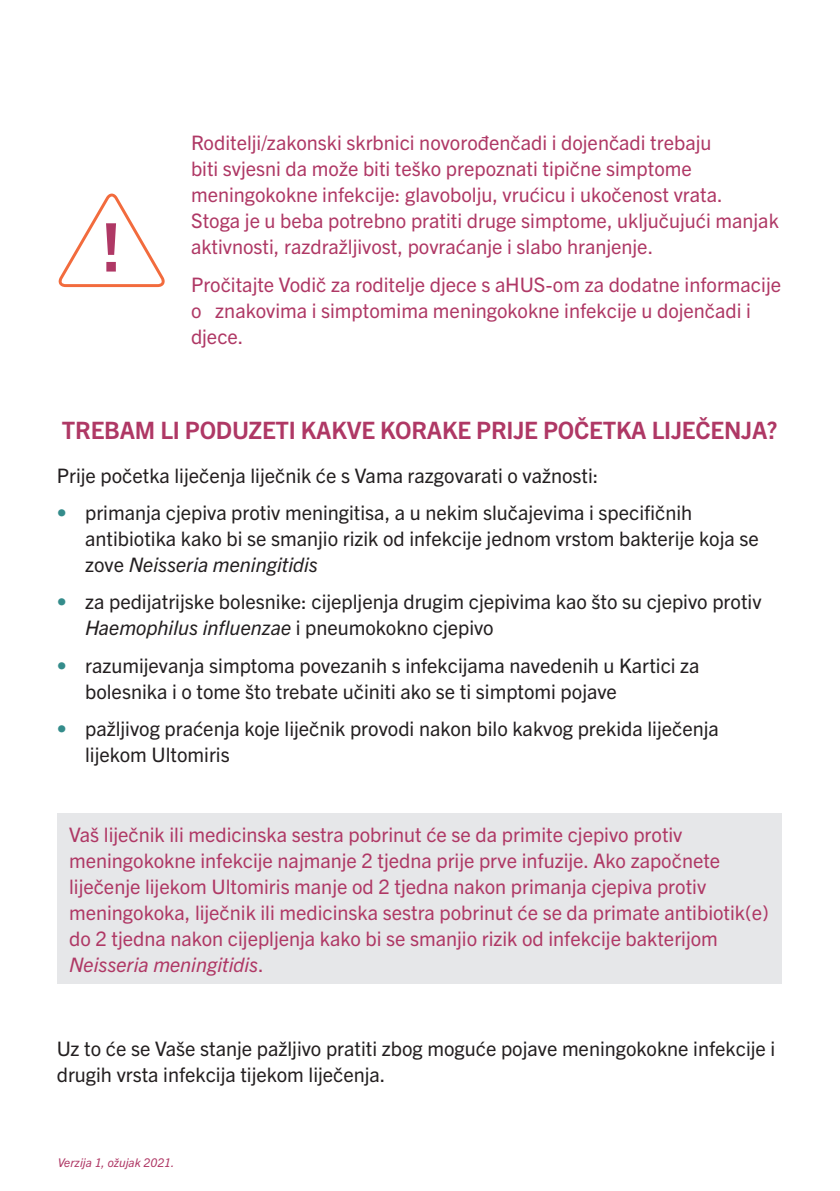
<style>
.page{position:relative;width:840px;height:1191px;background:#fff}
.page>*{position:absolute;margin:0;border:0;box-sizing:border-box;transform-origin:0 0}
.t1{font:700 67.2px "Trade Gothic Next LT Pro";color:#af3865}
.t2{font:700 24px "Trade Gothic Next LT Pro";letter-spacing:-.01em;color:#af3865}
.t3{font:20px/26px "Trade Gothic Next LT Pro";color:#af3865}
.t4{font:20px/26px "Trade Gothic Next LT Pro";color:#231f20}
.t5{font:italic 12px "Trade Gothic Next LT Pro";color:#af3865}
.s1{color:#348c8b}
.s2{font-style:italic}
</style>
<div class="page">
<svg style="left:58px;top:194px;width:107px;height:93px"></svg>
<div style="left:58px;top:814px;width:723px;height:170px;background:#e6e7e9"></div>
<p class="t1" style="left:102px;top:200px;width:20px">!</p>
<p class="t3" style="left:191px;top:129px;width:589px">Roditelji/zakonski skrbnici novorođenčadi i dojenčadi trebaju<br>biti svjesni da može biti teško prepoznati tipične simptome meningokokne infekcije: glavobolju, vrućicu i ukočenost vrata.<br>Stoga je u beba potrebno pratiti druge simptome, uključujući manjak aktivnosti, razdražljivost, povraćanje i slabo hranjenje.</p>
<p class="t3" style="left:191px;top:270px;width:591px">Pročitajte Vodič za roditelje djece s aHUS-om za dodatne informacije o znakovima i simptomima meningokokne infekcije u dojenčadi i djece.</p>
<p class="t2" style="left:62px;top:414px;width:716px">TREBAM LI PODUZETI KAKVE KORAKE PRIJE POČETKA LIJEČENJA?</p>
<p class="t4" style="left:57px;top:461px;width:543px">Prije početka liječenja liječnik će s Vama razgovarati o važnosti:</p>
<p class="t4" style="left:85px;top:498px;width:674px;text-indent:-28px"><span class="s1">•</span> primanja cjepiva protiv meningitisa, a u nekim slučajevima i specifičnih antibiotika kako bi se smanjio rizik od infekcije jednom vrstom bakterije koja se zove <span class="s2">Neisseria meningitidis</span></p>
<p class="t4" style="left:85px;top:587px;width:677px;text-indent:-28px"><span class="s1">•</span> za pedijatrijske bolesnike: cijepljenja drugim cjepivima kao što su cjepivo protiv<br><span class="s2">Haemophilus influenzae</span> i pneumokokno cjepivo</p>
<p class="t4" style="left:85px;top:651px;width:615px;text-indent:-28px"><span class="s1">•</span> razumijevanja simptoma povezanih s infekcijama navedenih u Kartici za bolesnika i o tome što trebate učiniti ako se ti simptomi pojave</p>
<p class="t4" style="left:85px;top:714px;width:634px;text-indent:-28px"><span class="s1">•</span> pažljivog praćenja koje liječnik provodi nakon bilo kakvog prekida liječenja lijekom Ultomiris</p>
<p class="t3" style="left:69px;top:820px;width:700px">Vaš liječnik ili medicinska sestra pobrinut će se da primite cjepivo protiv meningokokne infekcije najmanje 2 tjedna prije prve infuzije. Ako započnete liječenje lijekom Ultomiris manje od 2 tjedna nakon primanja cjepiva protiv meningokoka, liječnik ili medicinska sestra pobrinut će se da primate antibiotik(e) do 2 tjedna nakon cijepljenja kako bi se smanjio rizik od infekcije bakterijom <span class="s2">Neisseria meningitidis</span>.</p>
<p class="t4" style="left:57px;top:1034px;width:719px">Uz to će se Vaše stanje pažljivo pratiti zbog moguće pojave meningokokne infekcije i drugih vrsta infekcija tijekom liječenja.</p>
<p class="t5" style="left:58px;top:1154px;width:118px">Verzija 1, ožujak 2021.</p>
</div>
